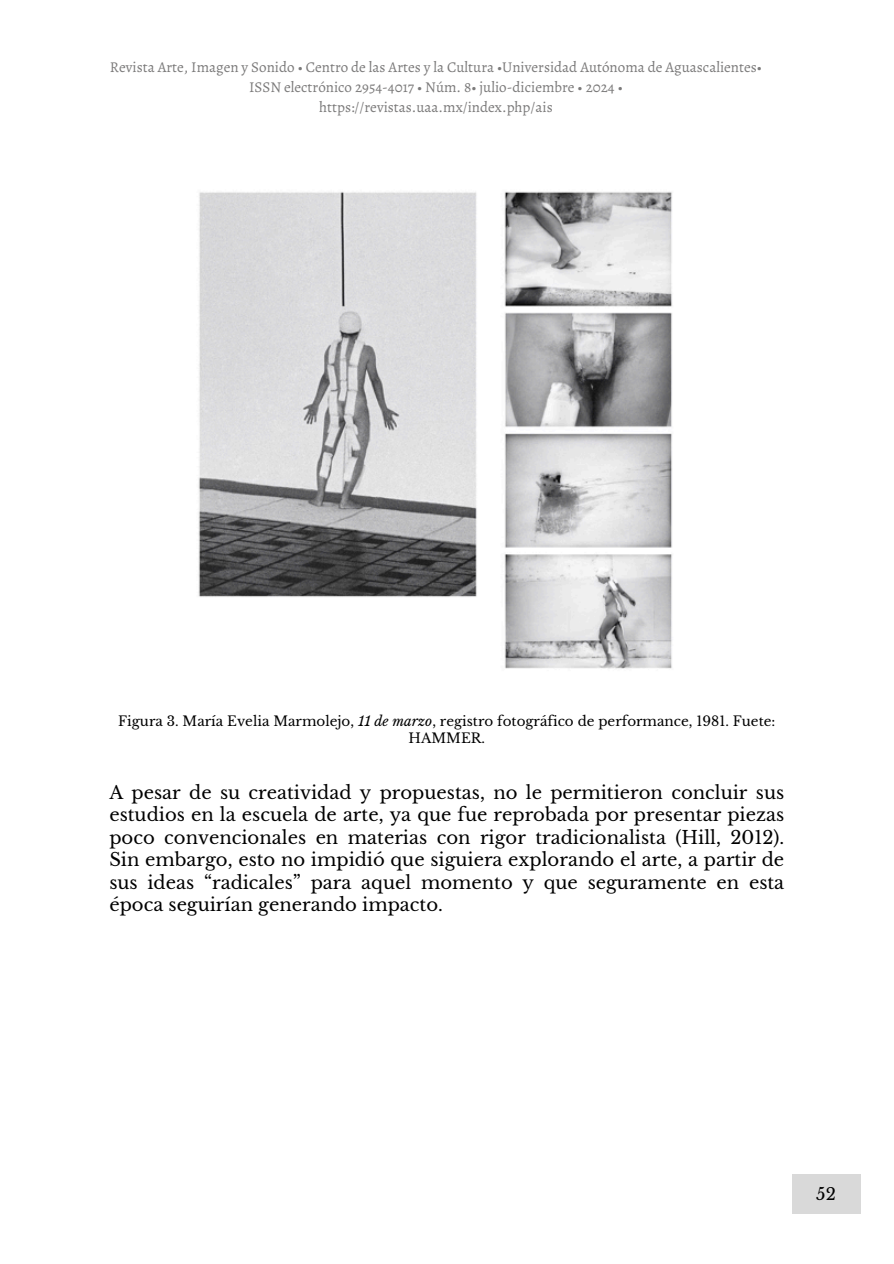
<style>
.page{position:relative;width:894px;height:1264px;background:#fff}
.page>*{position:absolute;margin:0;border:0;box-sizing:border-box;transform-origin:0 0}
.t1{font:18px/22.5px "Libre Baskerville";color:#000;text-align:justify}
.t2{font:16.5px "Libre Baskerville";color:#000}
.t3{font:15px/20.2px "Alegreya";color:#7b7a7a;text-align:center}
.t4{font:13.5px/16.8px "Libre Baskerville";color:#000;text-align:center}
.s1{font-style:italic}
</style>
<div class="page">
<img style="left:198px;top:191px;width:475px;height:478px">
<div style="left:791px;top:1174px;width:68px;height:39px;background:#d9d9d9"></div>
<p class="t3" style="left:110px;top:56px;width:653px">Revista Arte, Imagen y Sonido • Centro de las Artes y la Cultura •Universidad Autónoma de Aguascalientes•<br>ISSN electrónico 2954-4017 • Núm. 8• julio-diciembre • 2024 •<br>https://revistas.uaa.mx/index.php/ais</p>
<p class="t4" style="left:118px;top:712px;width:658px">Figura 3. María Evelia Marmolejo, <span class="s1">11 de marzo</span>, registro fotográfico de performance, 1981. Fuete:<br>HAMMER.</p>
<h1 class="t1" style="left:109px;top:781px;width:676px">A pesar de su creatividad y propuestas, no le permitieron concluir sus estudios en la escuela de arte, ya que fue reprobada por presentar piezas poco convencionales en materias con rigor tradicionalista (Hill, 2012).<br>Sin embargo, esto no impidió que siguiera explorando el arte, a partir de sus ideas “radicales” para aquel momento y que seguramente en esta época seguirían generando impacto.</h1>
<p class="t2" style="left:816px;top:1183px;width:21px">52</p>
</div>
